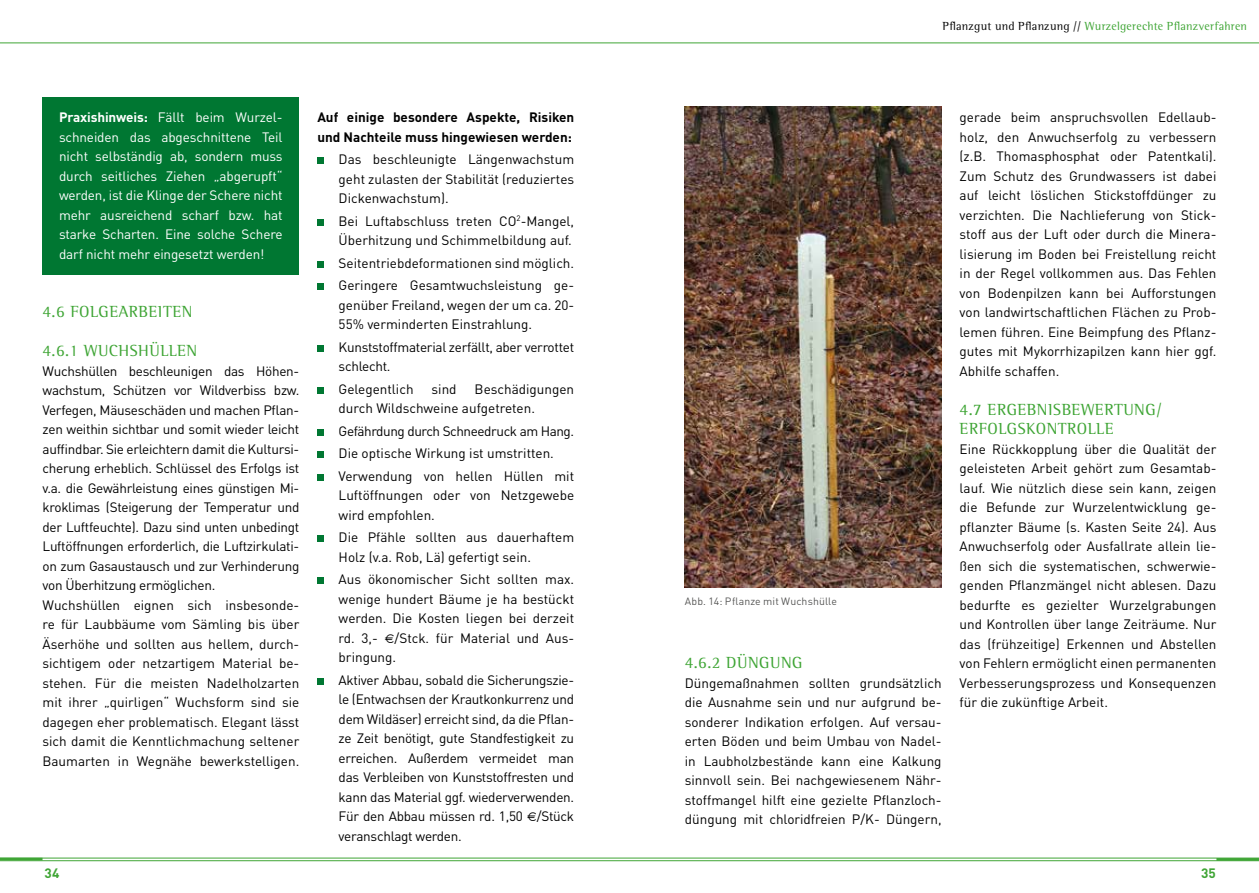
<style>
.page{position:relative;width:1259px;height:893px;background:#fff}
.page>*{position:absolute;margin:0;border:0;box-sizing:border-box;transform-origin:0 0}
.t1{font:16.5px/19.5px "Rotis Semi Serif";letter-spacing:.03em;color:#3fa535}
.t2{font:13.5px/19.5px "DIN";color:#000}
.t3{font:13.5px/19.5px "DIN";letter-spacing:-.02em;color:#000}
.t4{font:13.5px/19.5px "DIN";letter-spacing:-.01em;color:#fff;text-align:justify}
.t5{font:700 13.5px/19.5px "DINOT";color:#000}
.t6{font:700 13.5px "DINOT";color:#3fa535}
.t7{font:12px "Rotis Semi Serif";letter-spacing:.02em;color:#3fa535}
.t8{font:10.5px "DIN";letter-spacing:.01em;color:#575756}
.s1{font-family:"DINOT";font-weight:700}
.s2{font-family:"Helvetica"}
.s3{color:#000}
</style>
<div class="page">
<hr style="left:0;top:858px;width:1259px;height:1px;background:#3fa535">
<hr style="left:0;top:860px;width:1259px;height:1px;background:#3fa535">
<svg style="left:0;top:858px;width:43px;height:2px"></svg>
<svg style="left:1216px;top:858px;width:43px;height:3px"></svg>
<hr style="left:0;top:43px;width:1259px;height:1px;background:#3fa535">
<div style="left:43px;top:97px;width:256px;height:177px;background:#007732"></div>
<div style="left:317px;top:157px;width:7px;height:7px;background:#007732"></div>
<div style="left:317px;top:219px;width:7px;height:7px;background:#007732"></div>
<div style="left:317px;top:261px;width:7px;height:7px;background:#007732"></div>
<div style="left:317px;top:283px;width:7px;height:7px;background:#007732"></div>
<div style="left:317px;top:345px;width:7px;height:7px;background:#007732"></div>
<div style="left:317px;top:387px;width:7px;height:7px;background:#007732"></div>
<div style="left:317px;top:429px;width:7px;height:7px;background:#007732"></div>
<div style="left:317px;top:451px;width:7px;height:7px;background:#007732"></div>
<div style="left:317px;top:474px;width:7px;height:7px;background:#007732"></div>
<div style="left:317px;top:535px;width:7px;height:7px;background:#007732"></div>
<div style="left:317px;top:577px;width:7px;height:7px;background:#007732"></div>
<div style="left:317px;top:678px;width:7px;height:7px;background:#007732"></div>
<img style="left:685px;top:106px;width:256px;height:481px">
<p class="t4" style="left:59px;top:107px;width:225px"><span class="s1">Praxishinweis:</span> Fällt beim Wurzel&shy;schneiden das abgeschnittene Teil nicht selbständig ab, sondern muss durch seitliches Ziehen „abgerupft“ werden, ist die Klinge der Schere nicht mehr ausreichend scharf bzw. hat starke Scharten. Eine solche Schere darf nicht mehr eingesetzt werden!</p>
<p class="t1" style="left:43px;top:302px;width:151px">4.6 FOLGEARBEITEN</p>
<p class="t1" style="left:43px;top:341px;width:156px">4.6.1 WUCHSHÜLLEN</p>
<p class="t3" style="left:43px;top:361px;width:258px">Wuchshüllen beschleunigen das Höhen&shy;wachstum, Schützen vor Wildverbiss bzw.<br>Verfegen, Mäuseschäden und machen Pflan&shy;zen weithin sichtbar und somit wieder leicht auffindbar. Sie erleichtern damit die Kultursi&shy;cherung erheblich. Schlüssel des Erfolgs ist v.a. die Gewährleistung eines günstigen Mi&shy;kroklimas (Steigerung der Temperatur und der Luftfeuchte). Dazu sind unten unbedingt Luftöffnungen erforderlich, die Luftzirkulati&shy;on zum Gasaustausch und zur Verhinderung von Überhitzung ermöglichen.<br>Wuchshüllen eignen sich insbesonde&shy;re für Laubbäume vom Sämling bis über Äserhöhe und sollten aus hellem, durch&shy;sichtigem oder netzartigem Material be&shy;stehen. Für die meisten Nadelholzarten mit ihrer „quirligen“ Wuchsform sind sie dagegen eher problematisch. Elegant lässt sich damit die Kenntlichmachung seltener Baumarten in Wegnähe bewerkstelligen.</p>
<p class="t5" style="left:317px;top:107px;width:258px">Auf einige besondere Aspekte, Risiken und Nachteile muss hingewiesen werden:</p>
<p class="t2" style="left:339px;top:149px;width:237px;text-align:justify">Das beschleunigte Längenwachstum geht zulasten der Stabilität (reduziertes Dickenwachstum).</p>
<p class="t2" style="left:339px;top:211px;width:237px">Bei Luftabschluss treten CO<sup>2</sup>-Mangel,<br>Überhitzung und Schimmelbildung auf.</p>
<p class="t2" style="left:339px;top:251px;width:237px;line-height:22.5px">Seitentriebdeformationen sind möglich.<br>Geringere Gesamtwuchsleistung ge-</p>
<p class="t2" style="left:339px;top:295px;width:237px">genüber Freiland, wegen der um ca. 20-<br>55% verminderten Einstrahlung.</p>
<p class="t3" style="left:339px;top:337px;width:237px">Kunststoffmaterial zerfällt, aber verrottet schlecht.</p>
<p class="t2" style="left:339px;top:379px;width:76px">Gelegentlich</p>
<p class="t2" style="left:431px;top:379px;width:27px">sind</p>
<p class="t2" style="left:339px;top:379px;width:237px;text-indent:136px">Beschädigungen durch Wildschweine aufgetreten.</p>
<p class="t2" style="left:339px;top:419px;width:237px;line-height:22.5px">Gefährdung durch Schneedruck am Hang.<br>Die optische Wirkung ist umstritten.<br>Verwendung von hellen Hüllen mit</p>
<p class="t2" style="left:339px;top:485px;width:237px">Luftöffnungen oder von Netzgewebe wird empfohlen.</p>
<p class="t2" style="left:339px;top:527px;width:237px">Die Pfähle sollten aus dauerhaftem<br>Holz (v.a. Rob, Lä) gefertigt sein.</p>
<p class="t2" style="left:339px;top:569px;width:237px;text-align:justify">Aus ökonomischer Sicht sollten max. wenige hundert Bäume je ha bestückt werden. Die Kosten liegen bei derzeit rd. 3,- <span class="s2">€</span>/Stck. für Material und Aus&shy;bringung.</p>
<p class="t2" style="left:339px;top:670px;width:237px;text-align:justify">Aktiver Abbau, sobald die Sicherungszie&shy;le (Entwachsen der Krautkonkurrenz und dem Wildäser) erreicht sind, da die Pflan&shy;ze Zeit benötigt, gute Standfestigkeit zu erreichen. Außerdem vermeidet man das Verbleiben von Kunststoffresten und kann das Material ggf. wiederverwenden.<br>Für den Abbau müssen rd. 1,50 <span class="s2">€</span>/Stück veranschlagt werden.</p>
<p class="t7" style="left:942px;top:19px;width:306px"><span class="s3">Pflanzgut und Pflanzung //</span> Wurzelgerechte Pflanzverfahren</p>
<p class="t8" style="left:685px;top:595px;width:154px">Abb. 14: Pflanze mit Wuchshülle</p>
<p class="t1" style="left:685px;top:653px;width:119px">4.6.2 DÜNGUNG</p>
<p class="t2" style="left:685px;top:673px;width:258px;text-align:justify">Düngemaßnahmen sollten grundsätzlich die Ausnahme sein und nur aufgrund be&shy;sonderer Indikation erfolgen. Auf versau&shy;erten Böden und beim Umbau von Nadel&shy;in Laubholzbestände kann eine Kalkung sinnvoll sein. Bei nachgewiesenem Nähr&shy;stoffmangel hilft eine gezielte Pflanzloch&shy;düngung mit chloridfreien P/K- Düngern,</p>
<p class="t2" style="left:959px;top:107px;width:258px;text-align:justify">gerade beim anspruchsvollen Edellaub&shy;holz, den Anwuchserfolg zu verbessern (z.B. Thomasphosphat oder Patentkali).<br>Zum Schutz des Grundwassers ist dabei auf leicht löslichen Stickstoffdünger zu verzichten. Die Nachlieferung von Stick&shy;stoff aus der Luft oder durch die Minera&shy;lisierung im Boden bei Freistellung reicht in der Regel vollkommen aus. Das Fehlen von Bodenpilzen kann bei Aufforstungen von landwirtschaftlichen Flächen zu Prob&shy;lemen führen. Eine Beimpfung des Pflanz&shy;gutes mit Mykorrhizapilzen kann hier ggf.<br>Abhilfe schaffen.</p>
<p class="t1" style="left:959px;top:399px;width:204px">4.7 ERGEBNISBEWERTUNG/<br>ERFOLGSKONTROLLE</p>
<p class="t2" style="left:959px;top:439px;width:258px;text-align:justify">Eine Rückkopplung über die Qualität der geleisteten Arbeit gehört zum Gesamtab&shy;lauf. Wie nützlich diese sein kann, zeigen die Befunde zur Wurzelentwicklung ge&shy;pflanzter Bäume (s. Kasten Seite 24). Aus Anwuchserfolg oder Ausfallrate allein lie&shy;ßen sich die systematischen, schwerwie&shy;genden Pflanzmängel nicht ablesen. Dazu bedurfte es gezielter Wurzelgrabungen und Kontrollen über lange Zeiträume. Nur das (frühzeitige) Erkennen und Abstellen von Fehlern ermöglicht einen permanenten Verbesserungsprozess und Konsequenzen für die zukünftige Arbeit.</p>
<p class="t6" style="left:45px;top:864px;width:16px">34</p>
<p class="t6" style="left:1201px;top:864px;width:16px">35</p>
</div>
